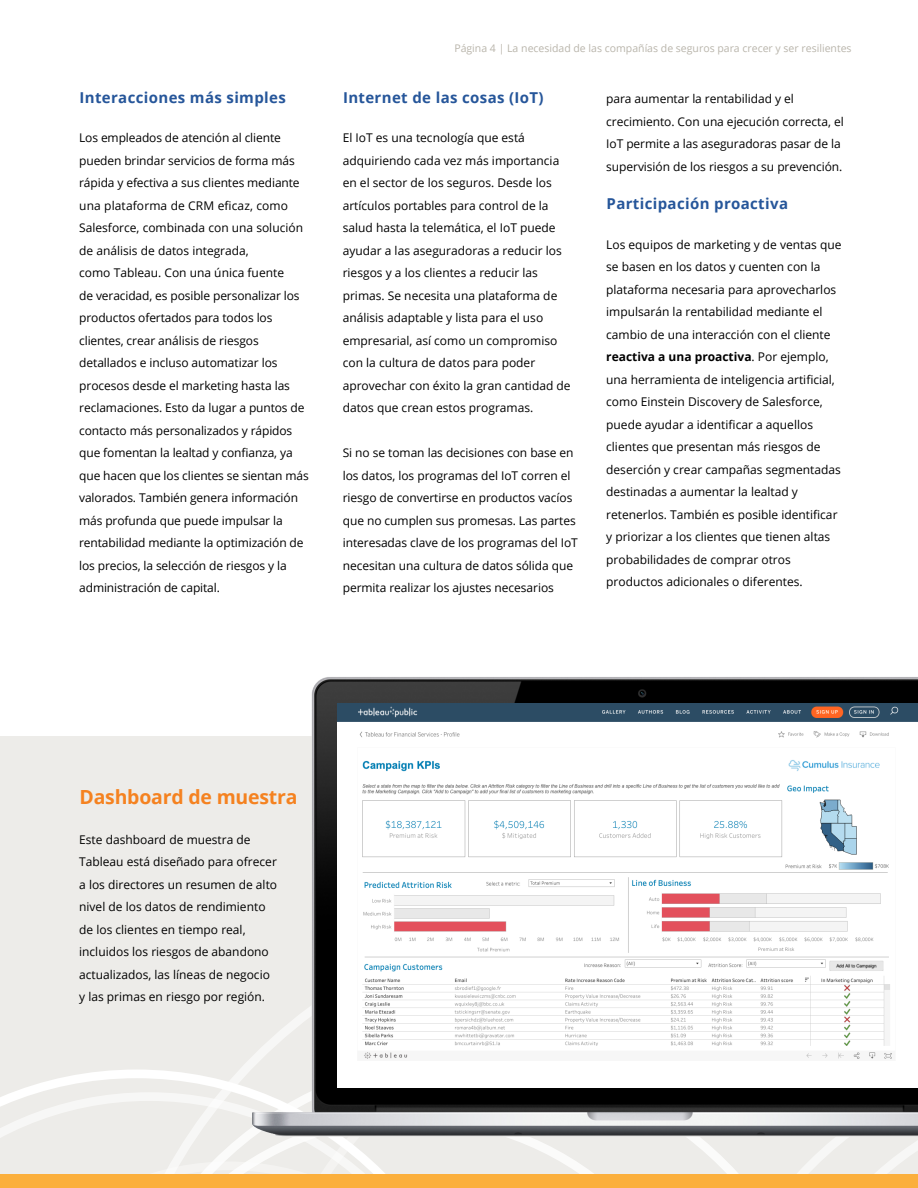
<style>
.page{position:relative;width:918px;height:1188px;background:#fff}
.page>*{position:absolute;margin:0;border:0;box-sizing:border-box;transform-origin:0 0}
.t1{font:700 19.5px "Open Sans";letter-spacing:-.01em;color:#f58220}
.t2{font:700 15px "Open Sans";letter-spacing:.025em;color:#26569a}
.t3{font:12px/22.5px "Open Sans";color:#000}
.t4{font:10.5px "Open Sans";color:#b9b5ab}
.s1{font-weight:700}
</style>
<div class="page">
<div style="left:0;top:737px;width:918px;height:451px;background:#edece9"></div>
<svg style="left:0;top:1070px;width:918px;height:105px"></svg>
<div style="left:0;top:1175px;width:918px;height:13px;background:#fbaf3c"></div>
<img style="left:212px;top:677px;width:706px;height:478px">
<img style="left:338px;top:704px;width:580px;height:384px">
<p class="t4" style="left:454px;top:41px;width:399px">Página 4 | La necesidad de las compañías de seguros para crecer y ser resilientes</p>
<p class="t2" style="left:80px;top:87px;width:208px">Interacciones más simples</p>
<p class="t2" style="left:343px;top:87px;width:202px">Internet de las cosas (IoT)</p>
<p class="t3" style="left:79px;top:126px;width:231px">Los empleados de atención al cliente pueden brindar servicios de forma más rápida y efectiva a sus clientes mediante una plataforma de CRM eficaz, como Salesforce, combinada con una solución de análisis de datos integrada,<br>como Tableau. Con una única fuente<br>de veracidad, es posible personalizar los productos ofertados para todos los clientes, crear análisis de riesgos detallados e incluso automatizar los procesos desde el marketing hasta las reclamaciones. Esto da lugar a puntos de contacto más personalizados y rápidos que fomentan la lealtad y confianza, ya que hacen que los clientes se sientan más valorados. También genera información más profunda que puede impulsar la rentabilidad mediante la optimización de los precios, la selección de riesgos y la administración de capital.</p>
<p class="t3" style="left:343px;top:126px;width:229px">El IoT es una tecnología que está adquiriendo cada vez más importancia en el sector de los seguros. Desde los artículos portables para control de la salud hasta la telemática, el IoT puede ayudar a las aseguradoras a reducir los riesgos y a los clientes a reducir las primas. Se necesita una plataforma de análisis adaptable y lista para el uso empresarial, así como un compromiso con la cultura de datos para poder aprovechar con éxito la gran cantidad de datos que crean estos programas.</p>
<p class="t3" style="left:343px;top:441px;width:237px">Si no se toman las decisiones con base en los datos, los programas del IoT corren el riesgo de convertirse en productos vacíos que no cumplen sus promesas. Las partes interesadas clave de los programas del IoT necesitan una cultura de datos sólida que permita realizar los ajustes necesarios</p>
<p class="t3" style="left:606px;top:88px;width:239px">para aumentar la rentabilidad y el crecimiento. Con una ejecución correcta, el IoT permite a las aseguradoras pasar de la supervisión de los riesgos a su prevención.</p>
<p class="t2" style="left:607px;top:193px;width:183px">Participación proactiva</p>
<p class="t3" style="left:606px;top:233px;width:237px">Los equipos de marketing y de ventas que se basen en los datos y cuenten con la plataforma necesaria para aprovecharlos impulsarán la rentabilidad mediante el cambio de una interacción con el cliente <span class="s1">reactiva a una proactiva</span>. Por ejemplo, una herramienta de inteligencia artificial, como Einstein Discovery de Salesforce, puede ayudar a identificar a aquellos clientes que presentan más riesgos de deserción y crear campañas segmentadas destinadas a aumentar la lealtad y retenerlos. También es posible identificar y priorizar a los clientes que tienen altas probabilidades de comprar otros productos adicionales o diferentes.</p>
<h1 class="t1" style="left:80px;top:783px;width:220px">Dashboard de muestra</h1>
<p class="t3" style="left:79px;top:828px;width:199px">Este dashboard de muestra de Tableau está diseñado para ofrecer a los directores un resumen de alto nivel de los datos de rendimiento de los clientes en tiempo real, incluidos los riesgos de abandono actualizados, las líneas de negocio y las primas en riesgo por región.</p>
</div>
